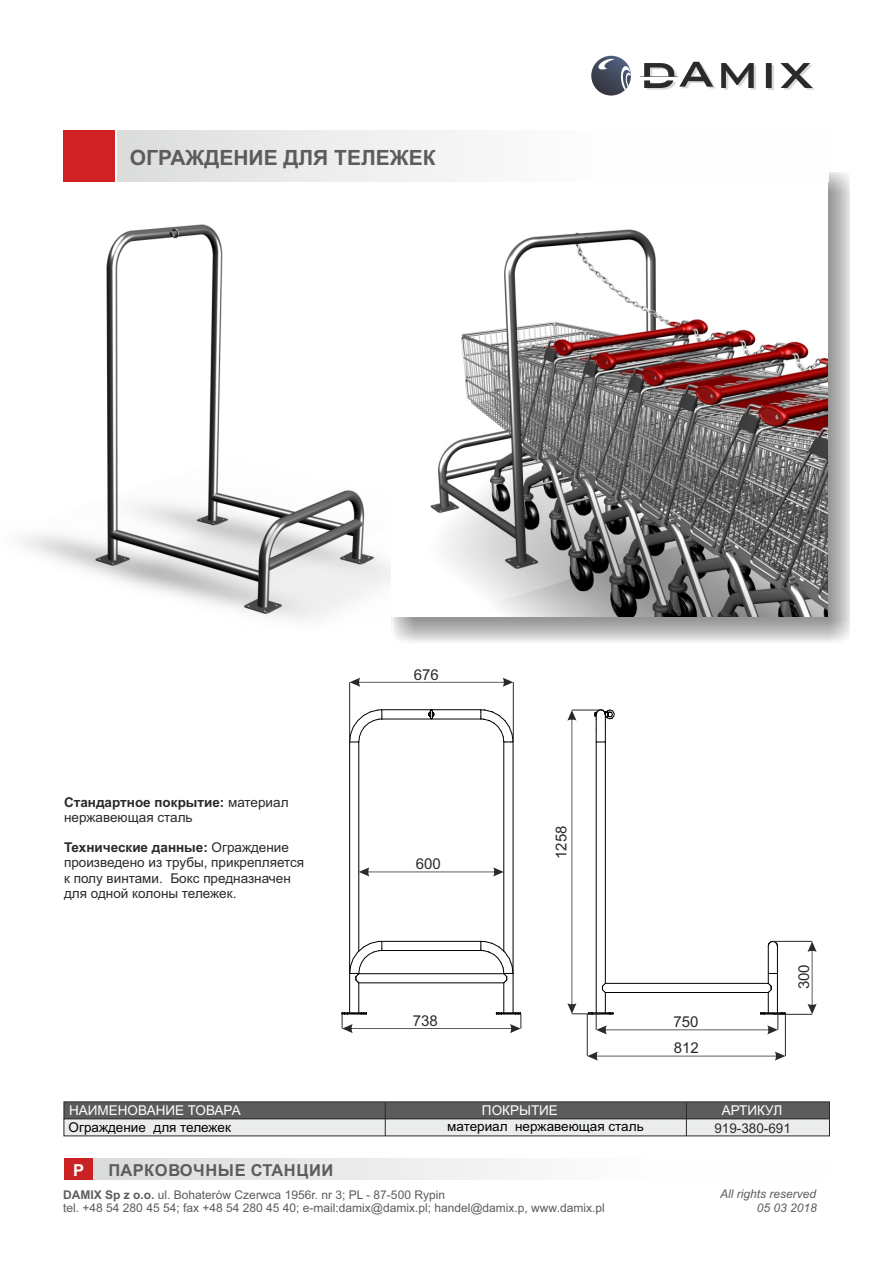
<style>
.page{position:relative;width:893px;height:1263px;background:#fff}
.page>*{position:absolute;margin:0;border:0;box-sizing:border-box;transform-origin:0 0}
.t1{font:700 21px "Arial";color:#5c5c5c}
.t2{font:700 16.5px "Arial";letter-spacing:.035em;color:#5c5c5c}
.t3{font:700 16.5px "Arial";color:#fff}
.t4{font:15px "Arial";color:#2b2929}
.t5{font:13.5px/15.1px "Arial";color:#2b2929}
.t6{font:13.5px "Arial";color:#000}
.t7{font:13.5px "Arial";color:#fff}
.t8{font:12px "Arial";color:#5c5c5c}
.t9{font:italic 12px "Arial";color:#5c5c5c}
.s1{font-weight:700}
</style>
<div class="page">
<img style="left:22px;top:224px;width:370px;height:403px">
<div style="left:392px;top:172px;width:458px;height:470px;background:#2b2929;opacity:.49"></div>
<img style="left:391px;top:181px;width:437px;height:436px">
<svg style="left:640px;top:62px;width:175px;height:28px"></svg>
<svg style="left:591px;top:56px;width:40px;height:40px"></svg>
<svg style="left:598px;top:58px;width:33px;height:32px"></svg>
<div style="left:118px;top:130px;width:711px;height:51px;background:linear-gradient(to right,#e0e1e1,#fff)"></div>
<div style="left:93px;top:1158px;width:735px;height:22px;background:linear-gradient(to right,#dbdcdc,#fff)"></div>
<div style="left:64px;top:1158px;width:28px;height:22px;background:#c92124"></div>
<div style="left:64px;top:130px;width:51px;height:51px;background:#d12124"></div>
<hr style="left:773px;top:941px;width:39px;height:1px;background:#2b2929">
<hr style="left:773px;top:1014px;width:39px;height:1px;background:#2b2929">
<svg style="left:807px;top:941px;width:10px;height:73px"></svg>
<svg style="left:567px;top:709px;width:219px;height:325px"></svg>
<svg style="left:341px;top:677px;width:180px;height:356px"></svg>
<hr style="left:587px;top:1014px;width:1px;height:42px;background:#2b2929">
<hr style="left:785px;top:1014px;width:1px;height:42px;background:#2b2929">
<svg style="left:587px;top:1051px;width:198px;height:9px"></svg>
<svg style="left:63px;top:1101px;width:767px;height:36px;background:#9b9c9c"></svg>
<hr style="left:385px;top:1102px;width:1px;height:34px;background:#2b2929">
<hr style="left:686px;top:1102px;width:1px;height:34px;background:#2b2929">
<h1 class="t1" style="left:130px;top:150px;width:307px">ОГРАЖДЕНИЕ ДЛЯ ТЕЛЕЖЕК</h1>
<p class="t4" style="left:414px;top:669px;width:27px">676</p>
<p class="t5" style="left:64px;top:796px;width:226px"><span class="s1">Стандартное покрытие:</span> материал нержавеющая сталь</p>
<p class="t5" style="left:64px;top:841px;width:242px"><span class="s1">Технические данные:</span> Ограждение произведено из трубы, прикрепляется к полу винтами. Бокс предназначен для одной колоны тележек.</p>
<p class="t4" style="left:416px;top:858px;width:27px">600</p>
<p class="t4" style="left:555px;top:859px;width:35px;rotate:-90deg">1258</p>
<p class="t4" style="left:413px;top:1014px;width:27px">738</p>
<p class="t4" style="left:674px;top:1016px;width:27px">750</p>
<p class="t4" style="left:674px;top:1042px;width:27px">812</p>
<p class="t4" style="left:798px;top:989px;width:27px;rotate:-90deg">300</p>
<p class="t7" style="left:69px;top:1105px;width:173px">НАИМЕНОВАНИЕ ТОВАРА</p>
<p class="t7" style="left:482px;top:1105px;width:77px">ПОКРЫТИЕ</p>
<p class="t7" style="left:722px;top:1105px;width:62px">АРТИКУЛ</p>
<p class="t5" style="left:714px;top:1121px;width:78px">919-380-691</p>
<p class="t6" style="left:69px;top:1122px;width:164px">Ограждение для тележек</p>
<p class="t6" style="left:447px;top:1122px;width:198px">материал нержавеющая сталь</p>
<p class="t3" style="left:73px;top:1164px;width:13px">P</p>
<p class="t2" style="left:108px;top:1164px;width:226px">ПАРКОВОЧНЫЕ СТАНЦИИ</p>
<p class="t8" style="left:63px;top:1190px;width:383px"><span class="s1">DAMIX Sp z o.o.</span> ul. Bohaterów Czerwca 1956r. nr 3; PL - 87-500 Rypin</p>
<p class="t9" style="left:720px;top:1189px;width:98px">All rights reserved</p>
<p class="t8" style="left:63px;top:1203px;width:543px">tel. +48 54 280 45 54; fax +48 54 280 45 40; e-mail:damix@damix.pl; handel@damix.p, www.damix.pl</p>
<p class="t9" style="left:757px;top:1203px;width:62px">05 03 2018</p>
</div>
